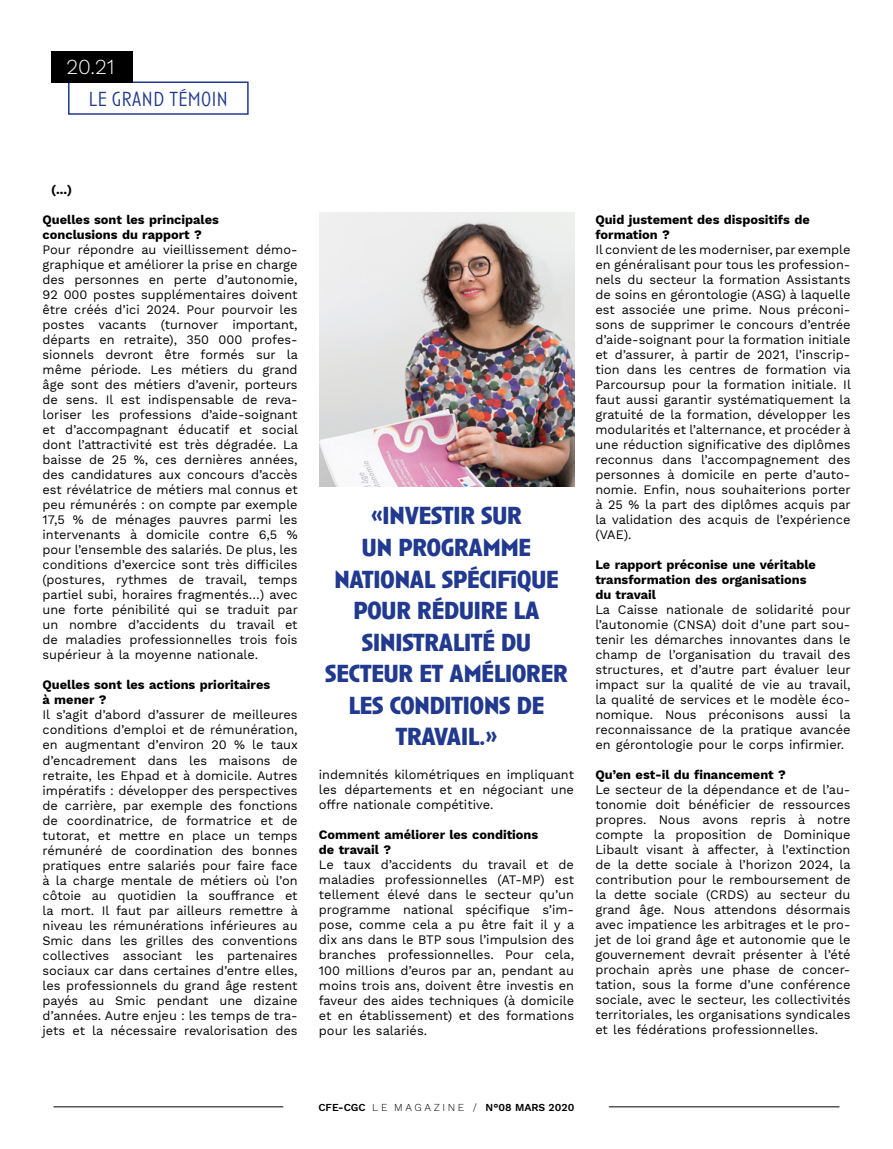
<style>
.page{position:relative;width:893px;height:1149px;background:#fff}
.page>*{position:absolute;margin:0;border:0;box-sizing:border-box;transform-origin:0 0}
.t1{font:700 25.5px/31.5px "Anisette Pro";letter-spacing:-.03em;color:#213a8f;text-align:center}
.t2{font:300 21px "Anisette Pro";color:#213a8f}
.t3{font:300 21px "Work Sans";color:#fff}
.t4{font:12.75px/15px "Work Sans";color:#000;text-align:justify}
.t5{font:700 12.75px/15px "Work Sans";color:#000}
.t6{font:600 10.5px "Work Sans";color:#000}
.s1{font-weight:300}
</style>
<div class="page">
<img style="left:319px;top:212px;width:255px;height:274px">
<div style="left:68px;top:81px;width:181px;height:34px;border:2px solid #213a8f"></div>
<div style="left:51px;top:51px;width:82px;height:32px;background:#000"></div>
<hr style="left:609px;top:1106px;width:230px;height:1px;background:#000">
<hr style="left:54px;top:1106px;width:229px;height:1px;background:#000">
<h2 class="t3" style="left:66px;top:54px;width:50px">20.21</h2>
<h2 class="t2" style="left:89px;top:85px;width:141px">LE GRAND TÉMOIN</h2>
<p class="t5" style="left:51px;top:182px;width:23px">(...)</p>
<p class="t5" style="left:43px;top:213px;width:178px">Quelles sont les principales conclusions du rapport ?</p>
<p class="t4" style="left:43px;top:243px;width:257px">Pour répondre au vieillissement démo&shy;graphique et améliorer la prise en charge des personnes en perte d’autonomie, 92 000 postes supplémentaires doivent être créés d’ici 2024. Pour pourvoir les postes vacants (turnover important, départs en retraite), 350 000 profes&shy;sionnels devront être formés sur la même période. Les métiers du grand âge sont des métiers d’avenir, porteurs de sens. Il est indispensable de reva&shy;loriser les professions d’aide-soignant et d’accompagnant éducatif et social dont l’attractivité est très dégradée. La baisse de 25 %, ces dernières années, des candidatures aux concours d’accès est révélatrice de métiers mal connus et peu rémunérés : on compte par exemple 17,5 % de ménages pauvres parmi les intervenants à domicile contre 6,5 % pour l’ensemble des salariés. De plus, les conditions d’exercice sont très difficiles (postures, rythmes de travail, temps partiel subi, horaires fragmentés…) avec une forte pénibilité qui se traduit par un nombre d’accidents du travail et de maladies professionnelles trois fois supérieur à la moyenne nationale.</p>
<p class="t5" style="left:43px;top:678px;width:229px">Quelles sont les actions prioritaires à mener ?</p>
<p class="t4" style="left:43px;top:708px;width:257px">Il s’agit d’abord d’assurer de meilleures conditions d’emploi et de rémunération, en augmentant d’environ 20 % le taux d’encadrement dans les maisons de retraite, les Ehpad et à domicile. Autres impératifs : développer des perspectives de carrière, par exemple des fonctions de coordinatrice, de formatrice et de tutorat, et mettre en place un temps rémunéré de coordination des bonnes pratiques entre salariés pour faire face à la charge mentale de métiers où l’on côtoie au quotidien la souffrance et la mort. Il faut par ailleurs remettre à niveau les rémunérations inférieures au Smic dans les grilles des conventions collectives associant les partenaires sociaux car dans certaines d’entre elles, les professionnels du grand âge restent payés au Smic pendant une dizaine d’années. Autre enjeu : les temps de tra&shy;jets et la nécessaire revalorisation des</p>
<h1 class="t1" style="left:325px;top:498px;width:245px">«INVESTIR SUR<br>UN PROGRAMME<br>NATIONAL SPÉCIFIQUE<br>POUR RÉDUIRE LA<br>SINISTRALITÉ DU<br>SECTEUR ET AMÉLIORER<br>LES CONDITIONS DE<br>TRAVAIL.»</h1>
<p class="t4" style="left:319px;top:767px;width:257px">indemnités kilométriques en impliquant les départements et en négociant une offre nationale compétitive.</p>
<p class="t5" style="left:319px;top:828px;width:221px">Comment améliorer les conditions de travail ?</p>
<p class="t4" style="left:319px;top:857px;width:257px">Le taux d’accidents du travail et de maladies professionnelles (AT-MP) est tellement élevé dans le secteur qu’un programme national spécifique s’im&shy;pose, comme cela a pu être fait il y a dix ans dans le BTP sous l’impulsion des branches professionnelles. Pour cela, 100 millions d’euros par an, pendant au moins trois ans, doivent être investis en faveur des aides techniques (à domicile et en établissement) et des formations pour les salariés.</p>
<p class="t5" style="left:595px;top:212px;width:216px">Quid justement des dispositifs de formation ?</p>
<p class="t4" style="left:595px;top:242px;width:257px">Il convient de les moderniser, par exemple en généralisant pour tous les profession&shy;nels du secteur la formation Assistants de soins en gérontologie (ASG) à laquelle est associée une prime. Nous préconi&shy;sons de supprimer le concours d’entrée d’aide-soignant pour la formation initiale et d’assurer, à partir de 2021, l’inscrip&shy;tion dans les centres de formation via Parcoursup pour la formation initiale. Il faut aussi garantir systématiquement la gratuité de la formation, développer les modularités et l’alternance, et procéder à une réduction significative des diplômes reconnus dans l’accompagnement des personnes à domicile en perte d’auto&shy;nomie. Enfin, nous souhaiterions porter à 25 % la part des diplômes acquis par la validation des acquis de l’expérience (VAE).</p>
<p class="t5" style="left:595px;top:557px;width:222px">Le rapport préconise une véritable transformation des organisations du travail</p>
<p class="t4" style="left:595px;top:602px;width:257px">La Caisse nationale de solidarité pour l’autonomie (CNSA) doit d’une part sou&shy;tenir les démarches innovantes dans le champ de l’organisation du travail des structures, et d’autre part évaluer leur impact sur la qualité de vie au travail, la qualité de services et le modèle éco&shy;nomique. Nous préconisons aussi la reconnaissance de la pratique avancée en gérontologie pour le corps infirmier.</p>
<p class="t5" style="left:595px;top:767px;width:192px">Qu’en est-il du financement ?</p>
<p class="t4" style="left:595px;top:782px;width:257px">Le secteur de la dépendance et de l’au&shy;tonomie doit bénéficier de ressources propres. Nous avons repris à notre compte la proposition de Dominique Libault visant à affecter, à l’extinction de la dette sociale à l’horizon 2024, la contribution pour le remboursement de la dette sociale (CRDS) au secteur du grand âge. Nous attendons désormais avec impatience les arbitrages et le pro&shy;jet de loi grand âge et autonomie que le gouvernement devrait présenter à l’été prochain après une phase de concer&shy;tation, sous la forme d’une conférence sociale, avec le secteur, les collectivités territoriales, les organisations syndicales et les fédérations professionnelles.</p>
<p class="t6" style="left:318px;top:1100px;width:257px">CFE-CGC <span class="s1">L E M A G A Z I N E /</span> N°08 MARS 2020</p>
</div>
